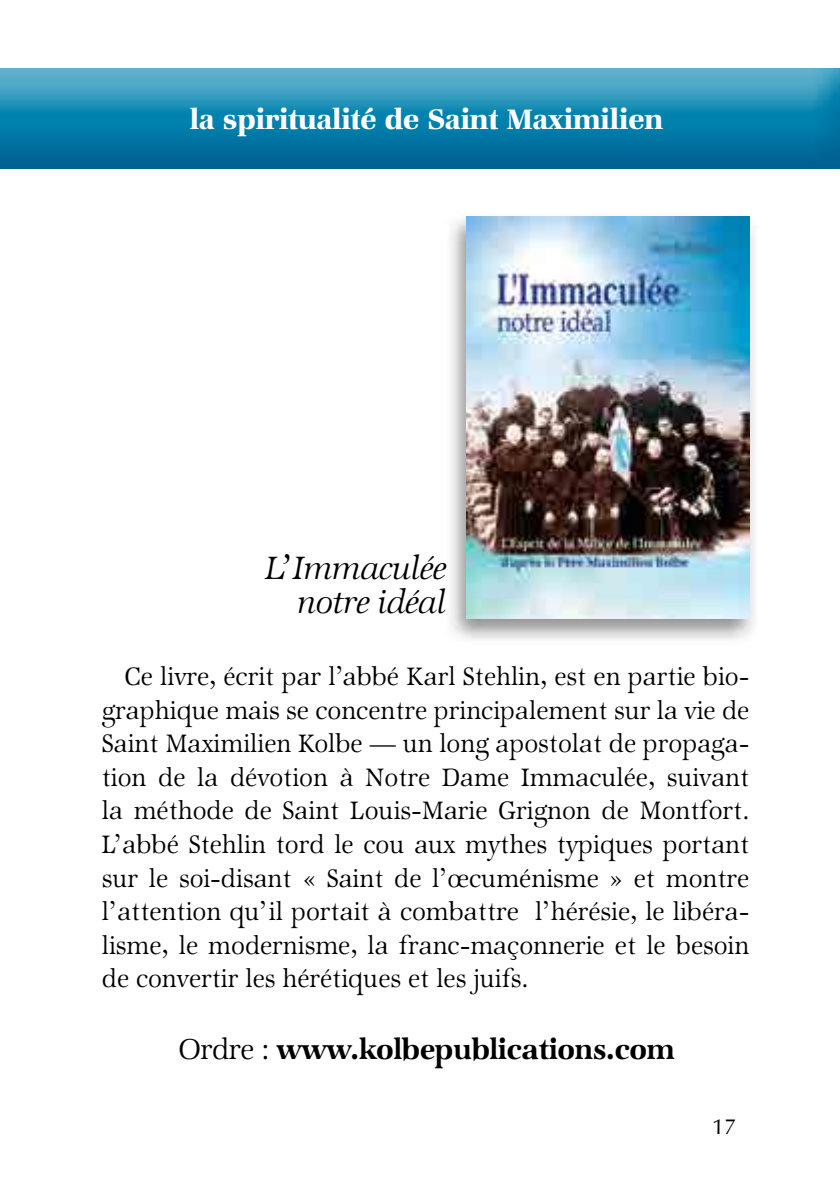
<style>
.page{position:relative;width:840px;height:1191px;background:#fff}
.page>*{position:absolute;margin:0;border:0;box-sizing:border-box;transform-origin:0 0}
.t1{font:italic 36px/34px "Zapf Intnatl Lt PL";color:#000;text-align:right;scale:.93 1}
.t2{font:32px "Zapf Book Dm PL";color:#fff;scale:.93 1}
.t3{font:32px "Zapf Intnatl Dm PL";color:#000;scale:.93 1}
.t4{font:28px/33.6px "Zapf Intnatl Lt PL";letter-spacing:.02em;color:#000;text-align:justify;scale:.93 1}
.t5{font:22px "Zapf Humanist 601 L2";color:#000}
.s1{font-family:"Zapf Intnatl Lt PL"}
</style>
<div class="page">
<div style="left:0;top:65px;width:839px;height:105px;background:#000;opacity:.51"></div>
<div style="left:445px;top:212px;width:314px;height:434px;background:#000;opacity:.45"></div>
<img style="left:466px;top:216px;width:282px;height:402px">
<p class="t2" style="left:190px;top:101px;width:510px">la spiritualité de Saint Maximilien</p>
<p class="t1" style="left:266px;top:551px;width:196px">L’Immaculée notre idéal</p>
<p class="t4" style="left:102px;top:660px;width:696px;text-indent:23px">Ce livre, écrit par l’abbé Karl Stehlin, est en partie bio&shy;graphique mais se concentre principalement sur la vie de Saint Maximilien Kolbe — un long apostolat de propaga&shy;tion de la dévotion à Notre Dame Immaculée, suivant la méthode de Saint Louis-Marie Grignon de Montfort.<br>L’abbé Stehlin tord le cou aux mythes typiques portant sur le soi-disant « Saint de l’œcuménisme » et montre l’attention qu’il portait à combattre l’hérésie, le libéra&shy;lisme, le modernisme, la franc-maçonnerie et le besoin de convertir les hérétiques et les juifs.</p>
<p class="t3" style="left:179px;top:1030px;width:534px"><span class="s1">Ordre :</span> www.kolbepublications.com</p>
<p class="t5" style="left:711px;top:1112px;width:26px">17</p>
</div>
